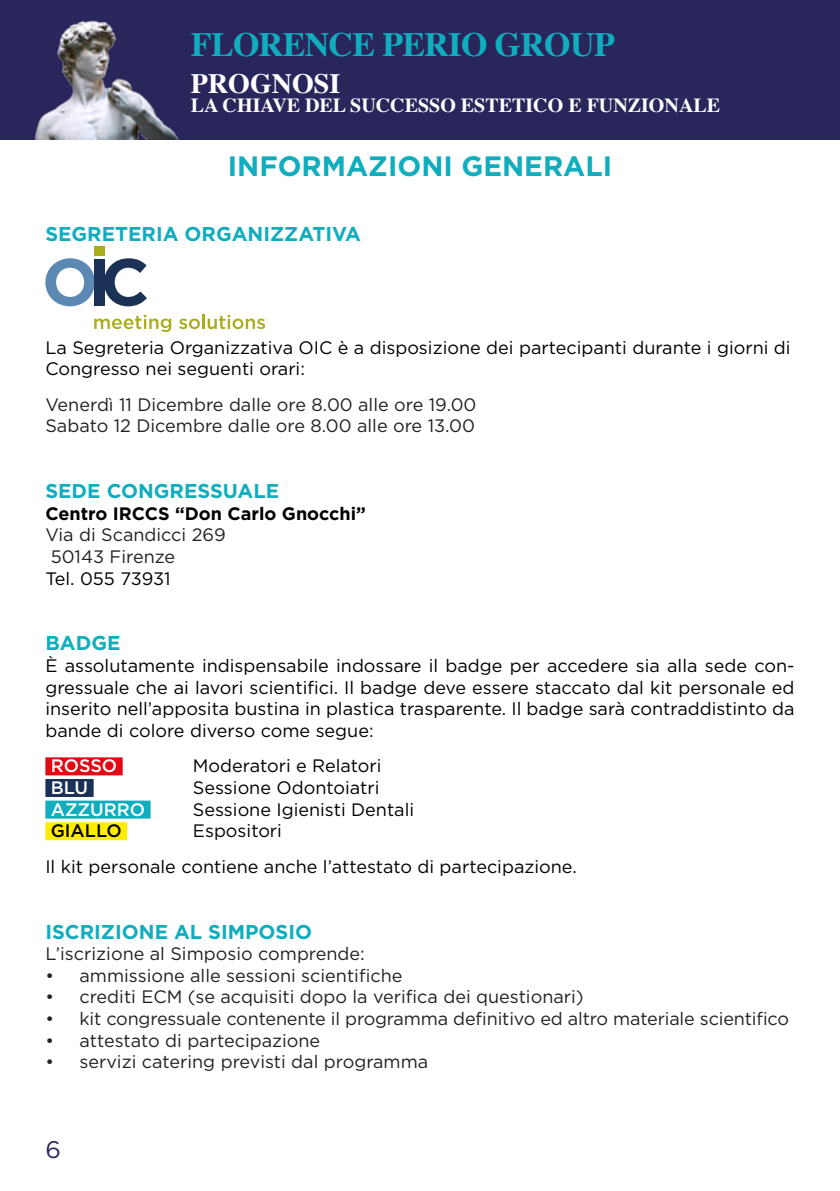
<style>
.page{position:relative;width:840px;height:1191px;background:#fff}
.page>*{position:absolute;margin:0;border:0;box-sizing:border-box;transform-origin:0 0}
.t1{font:700 34px "Times";letter-spacing:-.02em;color:#10adbe}
.t2{font:700 28px "Gotham";color:#10adbe}
.t3{font:700 28px "Times";color:#fff}
.t4{font:24px "Gotham";color:#29265b}
.t5{font:700 20px "Gotham";color:#10adbe}
.t6{font:700 20px "Times";color:#fff}
.t7{font:18px/21.6px "Gotham";color:#000}
.t8{font:18px/21.6px "Gotham";color:#222}
.t9{font:700 18px "Gotham";color:#000}
.t10{font:500 18px "Gotham";color:#fff}
.t11{font:500 18px "Gotham";color:#000}
</style>
<div class="page">
<div style="left:0;top:0;width:838px;height:139px;background:#29265b"></div>
<img style="left:34px;top:20px;width:145px;height:119px">
<div style="left:45px;top:757px;width:78px;height:18px;background:#e30613"></div>
<div style="left:45px;top:779px;width:49px;height:18px;background:#1b3256"></div>
<div style="left:45px;top:800px;width:105px;height:18px;background:#10adbe"></div>
<div style="left:45px;top:822px;width:82px;height:18px;background:#ffed00"></div>
<svg style="left:94px;top:315px;width:77px;height:17px"></svg>
<svg style="left:179px;top:315px;width:86px;height:14px"></svg>
<svg style="left:45px;top:258px;width:50px;height:48px"></svg>
<div style="left:95px;top:259px;width:10px;height:46px;background:#1b3256"></div>
<div style="left:95px;top:246px;width:10px;height:9px;background:#a9ad19"></div>
<svg style="left:104px;top:258px;width:43px;height:48px"></svg>
<h1 class="t1" style="left:191px;top:12px;width:425px">FLORENCE PERIO GROUP</h1>
<h2 class="t3" style="left:191px;top:57px;width:151px">PROGNOSI</h2>
<p class="t6" style="left:191px;top:87px;width:530px">LA CHIAVE DEL SUCCESSO ESTETICO E FUNZIONALE</p>
<h2 class="t2" style="left:228px;top:147px;width:386px">INFORMAZIONI GENERALI</h2>
<p class="t5" style="left:45px;top:221px;width:317px">SEGRETERIA ORGANIZZATIVA</p>
<p class="t7" style="left:45px;top:336px;width:746px">La Segreteria Organizzativa OIC è a disposizione dei partecipanti durante i giorni di<br>Congresso nei seguenti orari:</p>
<p class="t8" style="left:45px;top:393px;width:432px">Venerdì 11 Dicembre dalle ore 8.00 alle ore 19.00<br>Sabato 12 Dicembre dalle ore 8.00 alle ore 13.00</p>
<p class="t5" style="left:45px;top:478px;width:235px">SEDE CONGRESSUALE</p>
<p class="t9" style="left:45px;top:501px;width:322px">Centro IRCCS “Don Carlo Gnocchi”</p>
<p class="t8" style="left:51px;top:524px;width:176px;text-indent:-5px">Via di Scandicci 269<br>50143 Firenze</p>
<p class="t7" style="left:45px;top:567px;width:127px">Tel. 055 73931</p>
<p class="t5" style="left:45px;top:630px;width:76px">BADGE</p>
<p class="t7" style="left:45px;top:654px;width:750px;text-align:justify">È assolutamente indispensabile indossare il badge per accedere sia alla sede con&shy;gressuale che ai lavori scientifici. Il badge deve essere staccato dal kit personale ed inserito nell’apposita bustina in plastica trasparente. Il badge sarà contraddistinto da bande di colore diverso come segue:</p>
<p class="t10" style="left:51px;top:754px;width:68px">ROSSO</p>
<p class="t7" style="left:193px;top:755px;width:190px">Moderatori e Relatori</p>
<p class="t10" style="left:51px;top:776px;width:39px">BLU</p>
<p class="t7" style="left:193px;top:776px;width:188px">Sessione Odontoiatri</p>
<p class="t10" style="left:51px;top:797px;width:96px">AZZURRO</p>
<p class="t7" style="left:193px;top:798px;width:223px">Sessione Igienisti Dentali</p>
<p class="t11" style="left:51px;top:819px;width:72px">GIALLO</p>
<p class="t7" style="left:45px;top:812px;width:532px;line-height:35.6px;text-indent:147px">Espositori<br>Il kit personale contiene anche l’attestato di partecipazione.</p>
<p class="t5" style="left:45px;top:918px;width:268px">ISCRIZIONE AL SIMPOSIO</p>
<p class="t8" style="left:45px;top:942px;width:321px">L’iscrizione al Simposio comprende:</p>
<p class="t8" style="left:45px;top:964px;width:358px">• ammissione alle sessioni scientifiche</p>
<p class="t8" style="left:45px;top:985px;width:539px">• crediti ECM (se acquisiti dopo la verifica dei questionari)</p>
<p class="t8" style="left:45px;top:1007px;width:744px">• kit congressuale contenente il programma definitivo ed altro materiale scientifico</p>
<p class="t8" style="left:45px;top:1029px;width:276px">• attestato di partecipazione</p>
<p class="t8" style="left:45px;top:1050px;width:384px">• servizi catering previsti dal programma</p>
<h3 class="t4" style="left:45px;top:1134px;width:17px">6</h3>
</div>
